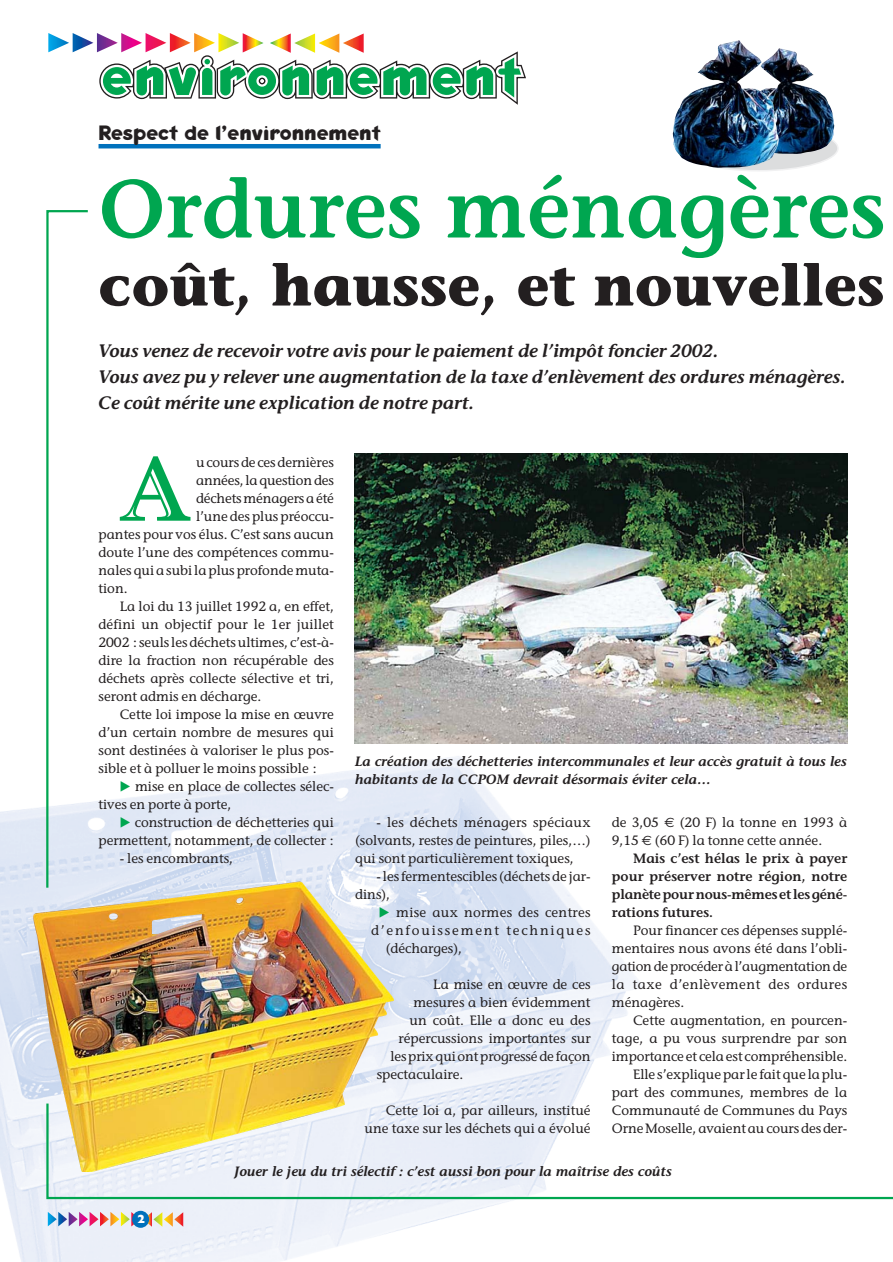
<style>
.page{position:relative;width:893px;height:1262px;background:#fff}
.page>*{position:absolute;margin:0;border:0;box-sizing:border-box;transform-origin:0 0}
.t1{font:700 91.5px "Century Handtooled";color:#00a650}
.t2{font:600 82.05px "Stone Informal";color:#00a650}
.t3{font:700 57.9px "Stone Informal";color:#231f20}
.t4{font:700 21px "Keedy Sans";color:#231f20}
.t5{font:italic 600 18px/25.8px "Stone Informal";color:#231f20}
.t6{font:13.5px/18px "Stone Informal";color:#231f20;text-align:justify}
.t7{font:italic 600 13.5px/18px "Stone Informal";color:#231f20}
.t8{font:600 13.5px/18px "Stone Informal";letter-spacing:-.015em;color:#231f20;text-align:justify}
.t9{font:13.5px "Stone Informal";letter-spacing:.13em;color:#231f20}
.t10{font:13.5px "Stone Informal";letter-spacing:.02em;color:#231f20}
.t11{font:800 12px "Gill Sans";color:#fff}
.s1{font-family:"Euro Sans"}
</style>
<div class="page">
<svg style="left:720px;top:125px;width:118px;height:46px"></svg>
<img style="left:778px;top:48px;width:56px;height:106px">
<img style="left:0;top:807px;width:511px;height:454px">
<svg style="left:48px;top:33px;width:478px;height:72px"></svg>
<hr style="left:98px;top:144px;width:282px;height:4px;background:#0071bc">
<img style="left:33px;top:881px;width:12px;height:290px">
<img style="left:45px;top:210px;width:847px;height:990px">
<img style="left:672px;top:40px;width:106px;height:128px">
<svg style="left:48px;top:1211px;width:135px;height:15px;background:#d4b6b2"></svg>
<div style="left:132px;top:1210px;width:17px;height:17px;background:#0071bc;border-radius:50%"></div>
<svg style="left:121px;top:781px;width:9px;height:10px"></svg>
<svg style="left:121px;top:817px;width:9px;height:10px"></svg>
<svg style="left:379px;top:907px;width:10px;height:10px"></svg>
<h3 class="t4" style="left:98px;top:125px;width:283px">Respect de l’environnement</h3>
<h2 class="t2" style="left:98px;top:177px;width:788px">Ordures ménagères</h2>
<h3 class="t3" style="left:98px;top:263px;width:787px">coût, hausse, et nouvelles</h3>
<h3 class="t5" style="left:98px;top:340px;width:749px">Vous venez de recevoir votre avis pour le paiement de l’impôt foncier 2002.<br>Vous avez pu y relever une augmentation de la taxe d’enlèvement des ordures ménagères.<br>Ce coût mérite une explication de notre part.</h3>
<h1 class="t1" style="left:120px;top:457px;width:72px">A</h1>
<p class="t6" style="left:196px;top:454px;width:139px">u cours de ces dernières</p>
<p class="t6" style="left:196px;top:472px;width:139px">années, la question des</p>
<p class="t6" style="left:196px;top:490px;width:139px">déchets ménagers a été</p>
<p class="t6" style="left:196px;top:508px;width:139px">l’une des plus préoccu-</p>
<p class="t6" style="left:98px;top:526px;width:237px">pantes pour vos élus. C’est sans aucun</p>
<p class="t6" style="left:98px;top:544px;width:237px">doute l’une des compétences commu-</p>
<p class="t6" style="left:98px;top:562px;width:237px">nales qui a subi la plus profonde muta-</p>
<p class="t6" style="left:98px;top:580px;width:31px">tion.</p>
<p class="t6" style="left:120px;top:598px;width:216px">La loi du 13 juillet 1992 a, en effet,</p>
<p class="t6" style="left:98px;top:616px;width:237px">défini un objectif pour le 1er juillet</p>
<p class="t6" style="left:98px;top:634px;width:237px">2002 : seuls les déchets ultimes, c’est-à-</p>
<p class="t6" style="left:98px;top:652px;width:237px">dire la fraction non récupérable des</p>
<p class="t6" style="left:98px;top:670px;width:237px">déchets après collecte sélective et tri,</p>
<p class="t6" style="left:98px;top:688px;width:164px">seront admis en décharge.</p>
<p class="t6" style="left:120px;top:706px;width:216px">Cette loi impose la mise en œuvre</p>
<p class="t6" style="left:98px;top:724px;width:237px">d’un certain nombre de mesures qui</p>
<p class="t6" style="left:98px;top:742px;width:237px">sont destinées à valoriser le plus pos-</p>
<p class="t6" style="left:98px;top:760px;width:219px">sible et à polluer le moins possible :</p>
<p class="t6" style="left:135px;top:778px;width:200px">mise en place de collectes sélec-</p>
<p class="t6" style="left:98px;top:796px;width:134px">tives en porte à porte,</p>
<p class="t6" style="left:135px;top:814px;width:200px">construction de déchetteries qui</p>
<p class="t6" style="left:98px;top:832px;width:237px">permettent, notamment, de collecter :</p>
<p class="t6" style="left:120px;top:850px;width:115px">- les encombrants,</p>
<p class="t7" style="left:355px;top:753px;width:493px">La création des déchetteries intercommunales et leur accès gratuit à tous les habitants de la CCPOM devrait désormais éviter cela…</p>
<p class="t6" style="left:355px;top:814px;width:237px;text-indent:21px">- les déchets ménagers spéciaux (solvants, restes de peintures, piles,…) qui sont particulièrement toxiques,</p>
<p class="t6" style="left:355px;top:868px;width:237px;text-indent:21px">- les fermentescibles (déchets de jar&shy;dins),</p>
<p class="t10" style="left:396px;top:907px;width:196px">mise aux normes des centres</p>
<p class="t9" style="left:371px;top:925px;width:221px">d’enfouissement techniques</p>
<p class="t6" style="left:385px;top:940px;width:78px">(décharges),</p>
<p class="t6" style="left:433px;top:976px;width:159px">La mise en œuvre de ces</p>
<p class="t6" style="left:413px;top:994px;width:179px">mesures a bien évidemment</p>
<p class="t6" style="left:409px;top:1012px;width:182px">un coût. Elle a donc eu des</p>
<p class="t6" style="left:398px;top:1030px;width:193px">répercussions importantes sur</p>
<p class="t6" style="left:390px;top:1048px;width:202px">les prix qui ont progressé de façon</p>
<p class="t6" style="left:377px;top:1066px;width:88px">spectaculaire.</p>
<p class="t6" style="left:364px;top:1102px;width:227px;text-align:right">Cette loi a, par ailleurs, institué une taxe sur les déchets qui a évolué</p>
<p class="t6" style="left:612px;top:814px;width:237px">de 3,05 <span class="s1">€</span> (20 F) la tonne en 1993 à<br>9,15 <span class="s1">€</span> (60 F) la tonne cette année.</p>
<p class="t8" style="left:612px;top:850px;width:237px;text-indent:21px">Mais c’est hélas le prix à payer pour préserver notre région, notre planète pour nous-mêmes et les géné&shy;rations futures.</p>
<p class="t6" style="left:612px;top:922px;width:237px;text-indent:21px">Pour financer ces dépenses supplé&shy;mentaires nous avons été dans l’obli&shy;gation de procéder à l’augmentation de la taxe d’enlèvement des ordures ménagères.</p>
<p class="t6" style="left:612px;top:1012px;width:237px;text-align:right">Cette augmentation, en pourcen&shy;tage, a pu vous surprendre par son importance et cela est compréhensible.<br>Elle s’explique par le fait que la plu&shy;part des communes, membres de la Communauté de Communes du Pays Orne Moselle, avaient au cours des der-</p>
<p class="t11" style="left:137px;top:1214px;width:10px">2</p>
<p class="t7" style="left:235px;top:1163px;width:439px">Jouer le jeu du tri sélectif : c’est aussi bon pour la maîtrise des coûts</p>
</div>
